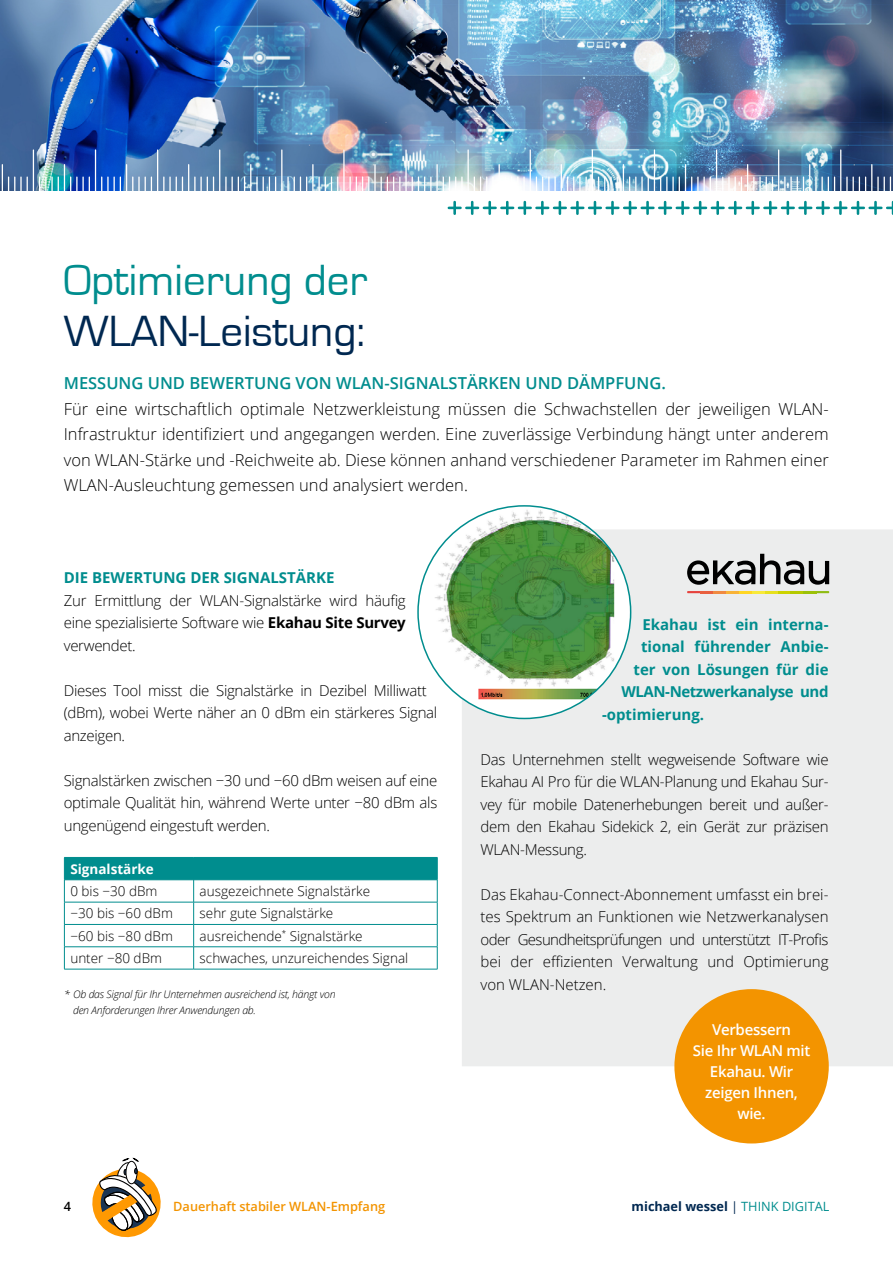
<style>
.page{position:relative;width:893px;height:1263px;background:#fff}
.page>*{position:absolute;margin:0;border:0;box-sizing:border-box;transform-origin:0 0}
.t1{font:45px "Eurostile";color:#008d8e}
.t2{font:45px "Eurostile";color:#002851}
.t3{font:300 16.5px/25.5px "Open Sans";color:#000;text-align:justify}
.t4{font:600 16.5px "Open Sans";color:#008d8e}
.t5{font:300 15px/22.5px "Open Sans";letter-spacing:-.02em;color:#000;text-align:justify}
.t6{font:700 15px "Open Sans";color:#008d8e}
.t7{font:600 15px/21px "Open Sans";letter-spacing:-.02em;color:#fff;text-align:center}
.t8{font:700 15px "Open Sans";letter-spacing:-.03em;color:#008d8e}
.t9{font:300 13.5px "Open Sans";color:#000}
.t10{font:700 13.5px "Open Sans";color:#fff}
.t11{font:600 12.75px "Open Sans";color:#f39400}
.t12{font:700 12.75px "Open Sans";color:#002851}
.t13{font:600 12.75px "Open Sans";color:#000}
.t14{font:italic 300 10.5px/16.5px "Open Sans";letter-spacing:-.02em;color:#000}
.s1{font-weight:700}
.s2{font-weight:400}
.s3{font-weight:400;color:#008d8e}
</style>
<div class="page">
<svg style="left:92px;top:1158px;width:69px;height:80px"></svg>
<div style="left:462px;top:529px;width:431px;height:537px;background:#eceded"></div>
<svg style="left:687px;top:591px;width:142px;height:2px"></svg>
<svg style="left:687px;top:554px;width:142px;height:31px;background:#979898"></svg>
<div style="left:418px;top:506px;width:213px;height:212px;background:#fff;border-radius:50%"></div>
<img style="left:431px;top:506px;width:186px;height:196px">
<svg style="left:64px;top:857px;width:374px;height:112px"></svg>
<hr style="left:64px;top:969px;width:130px;height:1px;background:#008d8e">
<hr style="left:194px;top:969px;width:243px;height:1px;background:#008d8e">
<div style="left:674px;top:989px;width:155px;height:154px;background:#f39400;border-radius:50%"></div>
<img style="left:0;top:0;width:893px;height:190px">
<hr style="left:2px;top:165px;width:1px;height:33px;background:#fff">
<svg style="left:8px;top:177px;width:7px;height:14px"></svg>
<hr style="left:20px;top:177px;width:2px;height:21px;background:#fff">
<svg style="left:27px;top:177px;width:1px;height:14px"></svg>
<hr style="left:33px;top:150px;width:1px;height:48px;background:#fff">
<svg style="left:39px;top:177px;width:7px;height:14px"></svg>
<hr style="left:51px;top:177px;width:2px;height:21px;background:#fff">
<svg style="left:58px;top:177px;width:1px;height:14px"></svg>
<hr style="left:64px;top:165px;width:1px;height:33px;background:#fff">
<svg style="left:70px;top:177px;width:1px;height:13px"></svg>
<hr style="left:76px;top:177px;width:2px;height:21px;background:#fff">
<hr style="left:82px;top:177px;width:2px;height:21px;background:#fff">
<svg style="left:89px;top:177px;width:1px;height:13px"></svg>
<hr style="left:95px;top:150px;width:1px;height:48px;background:#fff">
<svg style="left:101px;top:177px;width:1px;height:14px"></svg>
<hr style="left:107px;top:177px;width:2px;height:21px;background:#fff">
<svg style="left:114px;top:177px;width:7px;height:14px"></svg>
<hr style="left:126px;top:165px;width:1px;height:33px;background:#fff">
<svg style="left:132px;top:177px;width:1px;height:14px"></svg>
<hr style="left:138px;top:177px;width:2px;height:21px;background:#fff">
<svg style="left:145px;top:177px;width:7px;height:14px"></svg>
<hr style="left:157px;top:150px;width:1px;height:48px;background:#fff">
<svg style="left:163px;top:177px;width:1px;height:14px"></svg>
<hr style="left:169px;top:177px;width:2px;height:21px;background:#fff">
<svg style="left:176px;top:177px;width:7px;height:14px"></svg>
<hr style="left:188px;top:165px;width:1px;height:33px;background:#fff">
<hr style="left:194px;top:177px;width:2px;height:21px;background:#fff">
<hr style="left:200px;top:177px;width:2px;height:21px;background:#fff">
<svg style="left:207px;top:177px;width:7px;height:14px"></svg>
<hr style="left:219px;top:150px;width:1px;height:48px;background:#fff">
<hr style="left:225px;top:177px;width:2px;height:21px;background:#fff">
<hr style="left:231px;top:177px;width:2px;height:21px;background:#fff">
<svg style="left:238px;top:177px;width:7px;height:14px"></svg>
<hr style="left:250px;top:165px;width:1px;height:33px;background:#fff">
<hr style="left:256px;top:177px;width:2px;height:21px;background:#fff">
<svg style="left:263px;top:177px;width:13px;height:14px"></svg>
<hr style="left:281px;top:150px;width:1px;height:48px;background:#fff">
<hr style="left:287px;top:177px;width:2px;height:21px;background:#fff">
<svg style="left:294px;top:177px;width:13px;height:14px"></svg>
<hr style="left:312px;top:165px;width:2px;height:33px;background:#fff">
<hr style="left:318px;top:177px;width:2px;height:21px;background:#fff">
<svg style="left:325px;top:177px;width:13px;height:14px"></svg>
<hr style="left:343px;top:150px;width:2px;height:48px;background:#fff">
<hr style="left:349px;top:177px;width:2px;height:21px;background:#fff">
<svg style="left:356px;top:177px;width:13px;height:14px"></svg>
<hr style="left:374px;top:165px;width:2px;height:33px;background:#fff">
<svg style="left:381px;top:177px;width:19px;height:14px"></svg>
<hr style="left:405px;top:150px;width:2px;height:48px;background:#fff">
<svg style="left:412px;top:177px;width:13px;height:14px"></svg>
<hr style="left:430px;top:177px;width:2px;height:21px;background:#fff">
<hr style="left:436px;top:165px;width:2px;height:33px;background:#fff">
<hr style="left:461px;top:177px;width:2px;height:21px;background:#fff">
<hr style="left:467px;top:150px;width:2px;height:48px;background:#fff">
<hr style="left:499px;top:165px;width:1px;height:33px;background:#fff">
<hr style="left:530px;top:150px;width:1px;height:48px;background:#fff">
<hr style="left:561px;top:165px;width:1px;height:33px;background:#fff">
<hr style="left:585px;top:177px;width:2px;height:21px;background:#fff">
<hr style="left:592px;top:150px;width:1px;height:48px;background:#fff">
<hr style="left:623px;top:165px;width:1px;height:33px;background:#fff">
<hr style="left:641px;top:177px;width:2px;height:21px;background:#fff">
<hr style="left:654px;top:150px;width:1px;height:48px;background:#fff">
<hr style="left:672px;top:177px;width:2px;height:21px;background:#fff">
<hr style="left:685px;top:165px;width:1px;height:33px;background:#fff">
<hr style="left:716px;top:150px;width:1px;height:48px;background:#fff">
<hr style="left:728px;top:177px;width:2px;height:21px;background:#fff">
<hr style="left:747px;top:165px;width:1px;height:33px;background:#fff">
<hr style="left:778px;top:150px;width:1px;height:48px;background:#fff">
<hr style="left:809px;top:165px;width:1px;height:33px;background:#fff">
<hr style="left:815px;top:177px;width:2px;height:21px;background:#fff">
<hr style="left:840px;top:150px;width:1px;height:48px;background:#fff">
<hr style="left:846px;top:177px;width:2px;height:21px;background:#fff">
<hr style="left:871px;top:165px;width:1px;height:33px;background:#fff">
<svg style="left:443px;top:177px;width:17px;height:37px"></svg>
<svg style="left:466px;top:177px;width:117px;height:37px"></svg>
<svg style="left:589px;top:177px;width:29px;height:37px"></svg>
<svg style="left:624px;top:177px;width:12px;height:37px"></svg>
<svg style="left:642px;top:177px;width:11px;height:37px"></svg>
<svg style="left:659px;top:177px;width:12px;height:37px"></svg>
<svg style="left:677px;top:177px;width:46px;height:37px"></svg>
<svg style="left:729px;top:177px;width:47px;height:37px"></svg>
<svg style="left:782px;top:177px;width:29px;height:37px"></svg>
<svg style="left:817px;top:177px;width:29px;height:37px"></svg>
<svg style="left:852px;top:177px;width:41px;height:37px"></svg>
<h1 class="t1" style="left:64px;top:256px;width:305px">Optimierung der</h1>
<h1 class="t2" style="left:64px;top:307px;width:303px">WLAN-Leistung:</h1>
<p class="t4" style="left:64px;top:372px;width:604px">MESSUNG UND BEWERTUNG VON WLAN-SIGNALSTÄRKEN UND DÄMPFUNG.</p>
<p class="t3" style="left:64px;top:396px;width:767px">Für eine wirtschaftlich optimale Netzwerkleistung müssen die Schwachstellen der jeweiligen WLAN-Infrastruktur identifiziert und angegangen werden. Eine zuverlässige Verbindung hängt unter anderem von WLAN-Stärke und -Reichweite ab. Diese können anhand verschiedener Parameter im Rahmen einer WLAN-Ausleuchtung gemessen und analysiert werden.</p>
<p class="t6" style="left:64px;top:567px;width:272px">DIE BEWERTUNG DER SIGNALSTÄRKE</p>
<p class="t5" style="left:64px;top:589px;width:344px">Zur Ermittlung der WLAN-Signalstärke wird häufig eine spezialisierte Software wie <span class="s1">Ekahau Site Survey </span>verwendet.</p>
<p class="t5" style="left:64px;top:679px;width:375px;text-align:left">Dieses Tool misst die Signalstärke in Dezibel Milliwatt (dBm), wobei Werte näher an 0 dBm ein stärkeres Signal anzeigen.</p>
<p class="t5" style="left:64px;top:769px;width:375px">Signalstärken zwischen −30 und −60 dBm weisen auf eine optimale Qualität hin, während Werte unter −80 dBm als ungenügend eingestuft werden.</p>
<p class="t10" style="left:70px;top:859px;width:85px">Signalstärke</p>
<p class="t9" style="left:70px;top:882px;width:89px">0 bis −30 dBm</p>
<p class="t9" style="left:200px;top:882px;width:172px">ausgezeichnete Signalstärke</p>
<p class="t9" style="left:70px;top:904px;width:104px">−30 bis −60 dBm</p>
<p class="t9" style="left:200px;top:904px;width:135px">sehr gute Signalstärke</p>
<p class="t9" style="left:70px;top:927px;width:104px">−60 bis −80 dBm</p>
<p class="t9" style="left:200px;top:927px;width:164px">ausreichende<sup>*</sup> Signalstärke</p>
<p class="t9" style="left:70px;top:949px;width:93px">unter −80 dBm</p>
<p class="t9" style="left:200px;top:949px;width:210px">schwaches, unzureichendes Signal</p>
<p class="t14" style="left:73px;top:985px;width:264px;text-indent:-9px">* Ob das Signal für Ihr Unternehmen ausreichend ist, hängt von den Anforderungen Ihrer Anwendungen ab.</p>
<p class="t6" style="left:642px;top:613px;width:187px">Ekahau ist ein interna-</p>
<p class="t6" style="left:641px;top:636px;width:189px">tional führender Anbie-</p>
<p class="t6" style="left:633px;top:658px;width:197px">ter von Lösungen für die</p>
<p class="t8" style="left:621px;top:681px;width:209px">WLAN-Netzwerkanalyse und</p>
<p class="t6" style="left:602px;top:703px;width:104px">-optimierung.</p>
<p class="t5" style="left:480px;top:747px;width:350px">Das Unternehmen stellt wegweisende Software wie Ekahau AI Pro für die WLAN-Planung und Ekahau Sur&shy;vey für mobile Datenerhebungen bereit und außer&shy;dem den Ekahau Sidekick 2, ein Gerät zur präzisen WLAN-Messung.</p>
<p class="t5" style="left:480px;top:882px;width:350px">Das Ekahau-Connect-Abonnement umfasst ein brei&shy;tes Spektrum an Funktionen wie Netzwerkanalysen oder Gesundheitsprüfungen und unterstützt IT-Profis bei der effizienten Verwaltung und Optimierung von WLAN-Netzen.</p>
<p class="t7" style="left:693px;top:1019px;width:119px">Verbessern<br>Sie Ihr WLAN mit<br>Ekahau. Wir zeigen Ihnen, wie.</p>
<p class="t13" style="left:64px;top:1197px;width:9px">4</p>
<p class="t11" style="left:173px;top:1197px;width:213px">Dauerhaft stabiler WLAN-Empfang</p>
<p class="t12" style="left:632px;top:1197px;width:199px">michael wessel <span class="s2">|</span> <span class="s3">THINK DIGITAL</span></p>
</div>
